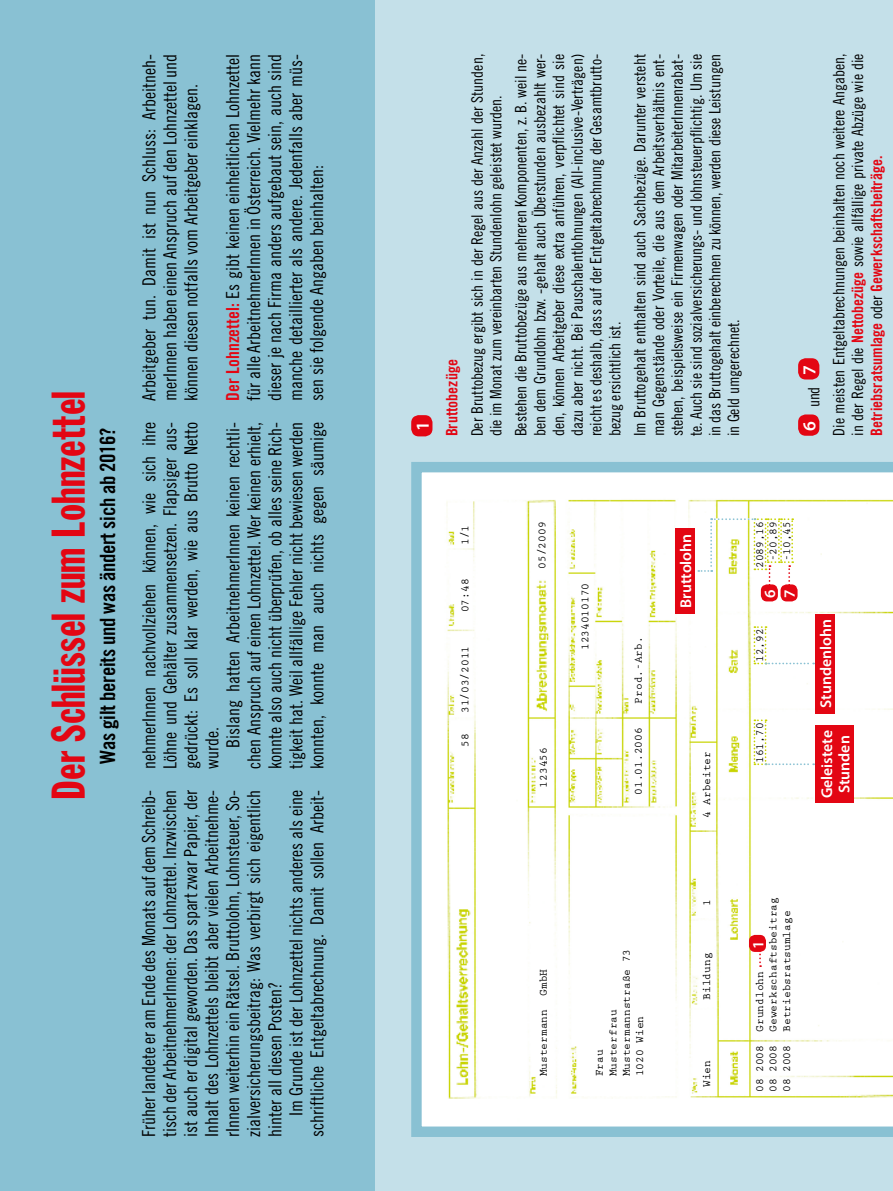
<style>
.page{position:relative;width:893px;height:1191px;background:#c4e0e9}
.page>*{position:absolute;margin:0;border:0;box-sizing:border-box;transform-origin:0 0}
.t1{font:46.5px "Franklin Gothic Std Extra Cond";letter-spacing:.005em;color:#e30613}
.t2{font:21px "Trade Gothic Bold Cond Twenty";letter-spacing:-.015em;color:#000}
.t3{font:600 18.3px "Myriad Pro";color:#fff}
.t4{font:18px/21px "Trade Gothic Cond Eighteen";color:#000;text-align:justify}
.t5{font:15.75px/18.8px "Trade Gothic Cond Eighteen";color:#000}
.t6{font:15.75px "Trade Gothic Bold Cond Twenty";color:#e30613}
.t7{font:600 15.6px/17.4px "Myriad Pro";color:#fff;text-align:center}
.t8{font:700 11.25px/13.5px "Prestige Elite Std";color:#000}
.s1{font-family:"Trade Gothic Bold Cond Twenty";color:#e30613}
.s2{font-family:"Trade Gothic Cond Eighteen";color:#000}
</style>
<div class="page">
<div style="left:0;top:0;width:374px;height:1191px;background:#89c1d3"></div>
<svg style="left:411px;top:462px;width:482px;height:675px;background:#f6faf5"></svg>
<svg style="left:754px;top:626px;width:60px;height:38px;background:#fcfdf8"></svg>
<svg style="left:754px;top:719px;width:60px;height:46px;background:#fcfdf8"></svg>
<div style="left:676px;top:528px;width:19px;height:85px;background:#e30613"></div>
<svg style="left:759px;top:952px;width:2px;height:15px"></svg>
<div style="left:749px;top:935px;width:17px;height:17px;background:#e30613;border-radius:6px"></div>
<div style="left:815px;top:613px;width:20px;height:100px;background:#e30613"></div>
<div style="left:815px;top:725px;width:39px;height:78px;background:#e30613"></div>
<div style="left:761px;top:584px;width:17px;height:17px;background:#e30613;border-radius:6px"></div>
<svg style="left:698px;top:518px;width:95px;height:71px;background:#f8f7e7"></svg>
<div style="left:780px;top:584px;width:18px;height:17px;background:#e30613;border-radius:6px"></div>
<div style="left:411px;top:415px;width:21px;height:21px;background:#e30613;border-radius:8px"></div>
<div style="left:798px;top:414px;width:21px;height:22px;background:#e30613;border-radius:8px"></div>
<div style="left:798px;top:358px;width:21px;height:21px;background:#e30613;border-radius:8px"></div>
<h1 class="t1" style="left:44px;top:800px;width:410px;rotate:-90deg">Der Schlüssel zum Lohnzettel</h1>
<p class="t2" style="left:95px;top:763px;width:337px;rotate:-90deg">Was gilt bereits und was ändert sich ab 2016?</p>
<p class="t4" style="left:138px;top:401px;width:348px;rotate:-90deg">Arbeitgeber tun. Damit ist nun Schluss: Arbeitneh&shy;merInnen haben einen Anspruch auf den Lohnzettel und können diesen notfalls vom Arbeitgeber einklagen.</p>
<p class="t4" style="left:222px;top:401px;width:348px;rotate:-90deg"><span class="s1">Der Lohnzettel:</span> Es gibt keinen einheitlichen Lohnzettel für alle ArbeitnehmerInnen in Österreich. Vielmehr kann dieser je nach Firma anders aufgebaut sein, auch sind manche detaillierter als andere. Jedenfalls aber müs&shy;sen sie folgende Angaben beinhalten:</p>
<p class="t4" style="left:138px;top:769px;width:348px;rotate:-90deg">nehmerInnen nachvollziehen können, wie sich ihre Löhne und Gehälter zusammensetzen. Flapsiger aus&shy;gedrückt: Es soll klar werden, wie aus Brutto Netto wurde.</p>
<p class="t4" style="left:222px;top:769px;width:348px;text-indent:21px;rotate:-90deg">Bislang hatten ArbeitnehmerInnen keinen rechtli&shy;chen Anspruch auf einen Lohnzettel. Wer keinen erhielt, konnte also auch nicht überprüfen, ob alles seine Rich&shy;tigkeit hat. Weil allfällige Fehler nicht bewiesen werden konnten, konnte man auch nichts gegen säumige</p>
<p class="t4" style="left:138px;top:1137px;width:348px;rotate:-90deg">Früher landete er am Ende des Monats auf dem Schreib&shy;tisch der ArbeitnehmerInnen: der Lohnzettel. Inzwischen ist auch er digital geworden. Das spart zwar Papier, der Inhalt des Lohnzettels bleibt aber vielen Arbeitnehme&shy;rInnen weiterhin ein Rätsel. Bruttolohn, Lohnsteuer, So&shy;zialversicherungsbeitrag: Was verbirgt sich eigentlich hinter all diesen Posten?</p>
<p class="t4" style="left:285px;top:1137px;width:348px;text-align:right;rotate:-90deg">Im Grunde ist der Lohnzettel nichts anderes als eine schriftliche Entgeltabrechnung. Damit sollen Arbeit-</p>
<p class="t3" style="left:411px;top:431px;width:11px;rotate:-90deg">1</p>
<p class="t6" style="left:442px;top:436px;width:78px;rotate:-90deg">Bruttobezüge</p>
<p class="t5" style="left:468px;top:436px;width:384px;rotate:-90deg">Der Bruttobezug ergibt sich in der Regel aus der Anzahl der Stunden, die im Monat zum vereinbarten Stundenlohn geleistet wurden.</p>
<p class="t5" style="left:511px;top:436px;width:384px;text-align:justify;rotate:-90deg">Bestehen die Bruttobezüge aus mehreren Komponenten, z. B. weil ne&shy;ben dem Grundlohn bzw. -gehalt auch Überstunden ausbezahlt wer&shy;den, können Arbeitgeber diese extra anführen, verpflichtet sind sie dazu aber nicht. Bei Pauschalentlohnungen (All-inclusive-Verträgen) reicht es deshalb, dass auf der Entgeltabrechnung der Gesamtbrutto&shy;bezug ersichtlich ist.</p>
<p class="t5" style="left:630px;top:436px;width:384px;text-align:justify;rotate:-90deg">Im Bruttogehalt enthalten sind auch Sachbezüge. Darunter versteht man Gegenstände oder Vorteile, die aus dem Arbeitsverhältnis ent&shy;stehen, beispielsweise ein Firmenwagen oder MitarbeiterInnenrabat&shy;te. Auch sie sind sozialversicherungs- und lohnsteuerpflichtig. Um sie in das Bruttogehalt einberechnen zu können, werden diese Leistungen in Geld umgerechnet.</p>
<p class="t5" style="left:801px;top:436px;width:384px;line-height:25.2px;text-indent:5px;rotate:-90deg"><sup>6</sup> und <sup>7<br></sup>Die meisten Entgeltabrechnungen beinhalten noch weitere Angaben,</p>
<p class="t5" style="left:848px;top:436px;width:384px;rotate:-90deg">in der Regel die <span class="s1">Nettobezüge</span> sowie allfällige private Abzüge wie die</p>
<p class="t6" style="left:867px;top:436px;width:281px;rotate:-90deg">Betriebsratsumlage <span class="s2">oder</span> Gewerkschaftsbeiträge.</p>
<p class="t8" style="left:458px;top:545px;width:22px;rotate:-90deg">1/1</p>
<p class="t8" style="left:458px;top:612px;width:35px;rotate:-90deg">07:48</p>
<p class="t8" style="left:458px;top:713px;width:69px;rotate:-90deg">31/03/2011</p>
<p class="t8" style="left:458px;top:746px;width:15px;rotate:-90deg">58</p>
<p class="t8" style="left:535px;top:569px;width:49px;rotate:-90deg">05/2009</p>
<p class="t8" style="left:579px;top:650px;width:69px;rotate:-90deg">1234010170</p>
<p class="t8" style="left:537px;top:787px;width:42px;rotate:-90deg">123456</p>
<p class="t8" style="left:632px;top:703px;width:69px;rotate:-90deg">Prod.-Arb.</p>
<p class="t8" style="left:632px;top:794px;width:69px;rotate:-90deg">01.01.2006</p>
<p class="t7" style="left:677px;top:608px;width:76px;rotate:-90deg">Bruttolohn</p>
<p class="t8" style="left:700px;top:818px;width:69px;rotate:-90deg">4 Arbeiter</p>
<p class="t8" style="left:753px;top:568px;width:49px;rotate:-90deg">2089,16</p>
<p class="t8" style="left:767px;top:561px;width:42px;rotate:-90deg">-20,89</p>
<p class="t8" style="left:780px;top:561px;width:42px;rotate:-90deg">-10,45</p>
<p class="t7" style="left:760px;top:598px;width:10px;line-height:19.6px;text-align:left;rotate:-90deg">6<br>7</p>
<p class="t8" style="left:753px;top:662px;width:35px;rotate:-90deg">12,92</p>
<p class="t8" style="left:753px;top:763px;width:42px;rotate:-90deg">161,70</p>
<p class="t7" style="left:817px;top:707px;width:90px;rotate:-90deg">Stundenlohn</p>
<p class="t7" style="left:818px;top:798px;width:70px;rotate:-90deg">Geleistete<br>Stunden</p>
<p class="t8" style="left:537px;top:1076px;width:109px;rotate:-90deg">Mustermann GmbH</p>
<p class="t8" style="left:593px;top:1076px;width:129px;rotate:-90deg">Frau<br>Musterfrau<br>Mustermannstraße 73<br>1020 Wien</p>
<p class="t8" style="left:700px;top:905px;width:8px;rotate:-90deg">1</p>
<p class="t8" style="left:700px;top:999px;width:49px;rotate:-90deg">Bildung</p>
<p class="t8" style="left:700px;top:1087px;width:28px;rotate:-90deg">Wien</p>
<p class="t8" style="left:767px;top:1092px;width:196px;rotate:-90deg">08 2008 Gewerkschaftsbeitrag</p>
<p class="t8" style="left:780px;top:1092px;width:183px;rotate:-90deg">08 2008 Betriebsratsumlage</p>
<p class="t7" style="left:749px;top:948px;width:10px;rotate:-90deg">1</p>
<p class="t8" style="left:753px;top:1092px;width:122px;rotate:-90deg">08 2008 Grundlohn</p>
</div>
